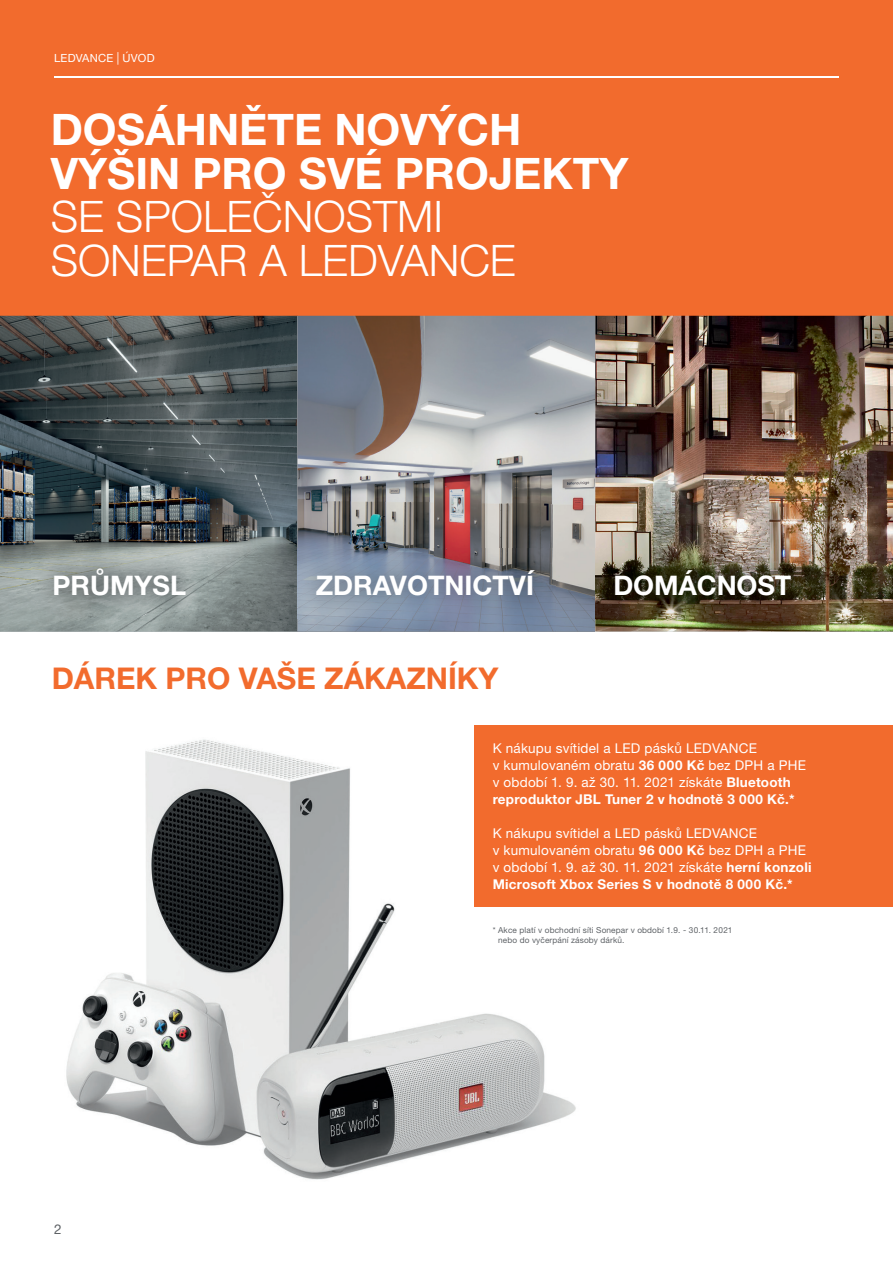
<style>
.page{position:relative;width:893px;height:1263px;background:#fff}
.page>*{position:absolute;margin:0;border:0;box-sizing:border-box;transform-origin:0 0}
.t1{font:700 43.5px/43.5px "Helvetica Neue LT Pro";color:#fff}
.t2{font:300 43.5px/43.5px "Helvetica Neue LT Pro";color:#fff}
.t3{font:700 30px "Helvetica Neue LT Pro";color:#f26b2d}
.t4{font:700 27px "Helvetica Neue LT Pro";color:#fff}
.t5{font:13.5px/17px "Helvetica Neue LT Pro";letter-spacing:.015em;color:#fff}
.t6{font:13.5px "Helvetica Neue LT Pro";color:#5e6266}
.t7{font:11.25px "Helvetica Neue LT Pro";letter-spacing:.015em;color:#fff}
.t8{font:8.25px/9.8px "Helvetica Neue LT Pro";letter-spacing:.015em;color:#5e6266}
.s1{font-size:12.6px}
.s2{font-weight:700}
</style>
<div class="page">
<div style="left:0;top:0;width:893px;height:316px;background:#f26b2d"></div>
<img style="left:0;top:316px;width:298px;height:315px">
<svg style="left:298px;top:316px;width:297px;height:315px;background:#949497"></svg>
<img style="left:595px;top:316px;width:298px;height:315px">
<img style="left:66px;top:725px;width:510px;height:455px">
<img style="left:32px;top:547px;width:175px;height:71px">
<img style="left:294px;top:549px;width:262px;height:70px">
<img style="left:593px;top:548px;width:219px;height:70px">
<div style="left:475px;top:725px;width:418px;height:182px;background:#f26b2d"></div>
<hr style="left:54px;top:76px;width:785px;height:2px;background:#fff">
<p class="t7" style="left:54px;top:52px;width:102px">LEDVANCE <span class="s1">|</span> ÚVOD</p>
<h1 class="t1" style="left:51px;top:107px;width:579px">DOSÁHNĚTE NOVÝCH<br>VÝŠIN PRO SVÉ PROJEKTY</h1>
<h1 class="t2" style="left:51px;top:194px;width:467px">SE SPOLEČNOSTMI<br>SONEPAR A LEDVANCE</h1>
<h3 class="t4" style="left:53px;top:569px;width:135px">PRŮMYSL</h3>
<h3 class="t4" style="left:316px;top:569px;width:220px">ZDRAVOTNICTVÍ</h3>
<h3 class="t4" style="left:613px;top:569px;width:179px">DOMÁCNOST</h3>
<h2 class="t3" style="left:52px;top:659px;width:448px">DÁREK PRO VAŠE ZÁKAZNÍKY</h2>
<p class="t5" style="left:493px;top:739px;width:315px">K nákupu svítidel a LED pásků LEDVANCE<br>v kumulovaném obratu <span class="s2">36 000 Kč</span> bez DPH a PHE v období 1. 9. až 30. 11. 2021 získáte <span class="s2">Bluetooth reproduktor JBL Tuner 2 v hodnotě 3 000 Kč.*</span></p>
<p class="t5" style="left:493px;top:824px;width:320px">K nákupu svítidel a LED pásků LEDVANCE<br>v kumulovaném obratu <span class="s2">96 000 Kč</span> bez DPH a PHE v období 1. 9. až 30. 11. 2021 získáte <span class="s2">herní konzoli Microsoft Xbox Series S v hodnotě 8 000 Kč.*</span></p>
<p class="t6" style="left:54px;top:1221px;width:9px">2</p>
<p class="t8" style="left:498px;top:925px;width:236px;text-indent:-5px">* Akce platí v obchodní síti Sonepar v období 1.9. - 30.11. 2021 nebo do vyčerpání zásoby dárků.</p>
</div>
